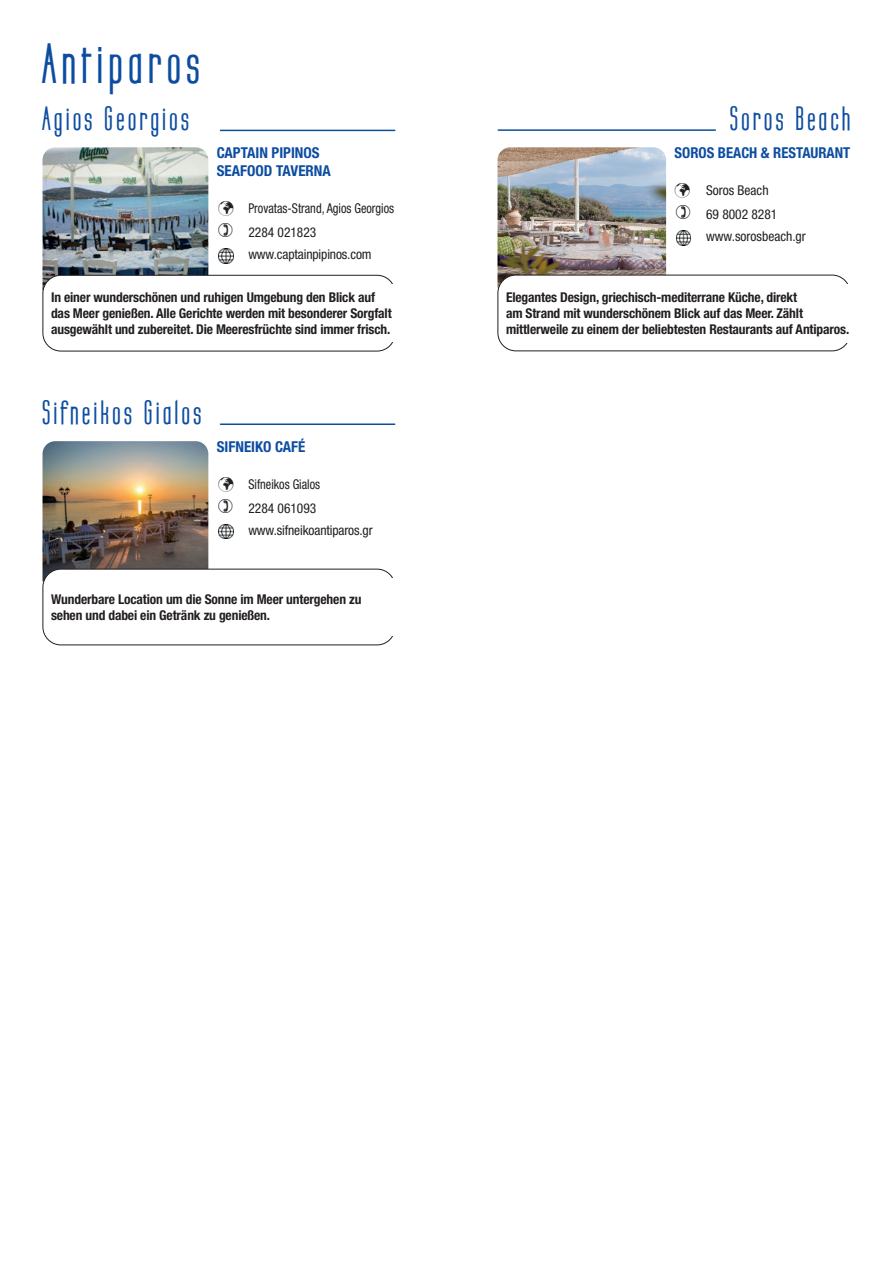
<style>
.page{position:relative;width:893px;height:1263px;background:#fff}
.page>*{position:absolute;margin:0;border:0;box-sizing:border-box;transform-origin:0 0}
.t1{font:700 48px "Labtop Secundo";letter-spacing:.13em;color:#0d4da1}
.t2{font:700 28.5px "Labtop Secundo";letter-spacing:.13em;color:#0d4da1}
.t3{font:700 condensed 15px/18px "Helvetica Neue LT Pro";color:#0d4da1}
.t4{font:700 condensed 13.5px/16.2px "Helvetica Neue LT Pro";letter-spacing:-.01em;color:#231f20}
.t5{font:condensed 13.5px/24px "Helvetica Neue LT Pro";color:#231f20}
.t6{font:condensed 13.5px/24px "Helvetica Neue LT Pro";color:#231f20;scale:.91 1}
</style>
<div class="page">
<img style="left:43px;top:147px;width:165px;height:142px">
<div style="left:43px;top:275px;width:352px;height:76px;background:#fff;border-radius:18px"></div>
<div style="left:43px;top:275px;width:352px;height:76px;border:1px solid #231f20;border-radius:18px"></div>
<hr style="left:220px;top:130px;width:175px;height:1px;background:#0a4f9b">
<div style="left:388px;top:284px;width:15px;height:58px;background:#fff"></div>
<img style="left:497px;top:147px;width:169px;height:141px">
<div style="left:498px;top:275px;width:352px;height:76px;background:#fff;border-radius:18px"></div>
<div style="left:497px;top:275px;width:353px;height:76px;border:1px solid #231f20;border-radius:18px"></div>
<div style="left:843px;top:284px;width:15px;height:58px;background:#fff"></div>
<hr style="left:498px;top:129px;width:217px;height:2px;background:#0a4f9b">
<img style="left:676px;top:231px;width:15px;height:14px">
<img style="left:219px;top:249px;width:14px;height:14px">
<img style="left:43px;top:441px;width:165px;height:140px">
<div style="left:43px;top:569px;width:352px;height:76px;background:#fff;border-radius:18px"></div>
<div style="left:43px;top:569px;width:352px;height:76px;border:1px solid #231f20;border-radius:18px"></div>
<hr style="left:220px;top:423px;width:175px;height:2px;background:#0a4f9b">
<div style="left:388px;top:578px;width:15px;height:58px;background:#fff"></div>
<img style="left:219px;top:524px;width:14px;height:15px">
<h1 class="t1" style="left:43px;top:33px;width:158px">Antiparos</h1>
<h2 class="t2" style="left:43px;top:101px;width:148px">Agios Georgios</h2>
<h2 class="t2" style="left:730px;top:101px;width:122px">Soros Beach</h2>
<p class="t3" style="left:675px;top:144px;width:177px">SOROS BEACH &amp; RESTAURANT</p>
<p class="t5" style="left:706px;top:178px;width:73px;text-indent:-32px">✓ Soros Beach<br>69 8002 8281</p>
<p class="t5" style="left:706px;top:224px;width:101px">www.sorosbeach.gr</p>
<p class="t3" style="left:217px;top:144px;width:116px">CAPTAIN PIPINOS<br>SEAFOOD TAVERNA</p>
<p class="t6" style="left:248px;top:196px;width:162px;text-indent:-30px">✓ Provatas-Strand, Agios Georgios<br>2284 021823</p>
<p class="t5" style="left:248px;top:242px;width:125px">www.captainpipinos.com</p>
<p class="t4" style="left:51px;top:289px;width:342px">In einer wunderschönen und ruhigen Umgebung den Blick auf das Meer genießen. Alle Gerichte werden mit besonderer Sorgfalt ausgewählt und zubereitet. Die Meeresfrüchte sind immer frisch.</p>
<p class="t4" style="left:506px;top:289px;width:345px">Elegantes Design, griechisch-mediterrane Küche, direkt<br>am Strand mit wunderschönem Blick auf das Meer. Zählt mittlerweile zu einem der beliebtesten Restaurants auf Antiparos.</p>
<h2 class="t2" style="left:43px;top:394px;width:160px">Sifneikos Gialos</h2>
<p class="t3" style="left:217px;top:438px;width:90px">SIFNEIKO CAFÉ</p>
<p class="t6" style="left:218px;top:472px;width:114px;text-align:right">✓ Sifneikos Gialos<br>2284 061093</p>
<p class="t5" style="left:248px;top:518px;width:126px">www.sifneikoantiparos.gr</p>
<p class="t4" style="left:51px;top:591px;width:312px">Wunderbare Location um die Sonne im Meer untergehen zu sehen und dabei ein Getränk zu genießen.</p>
</div>
